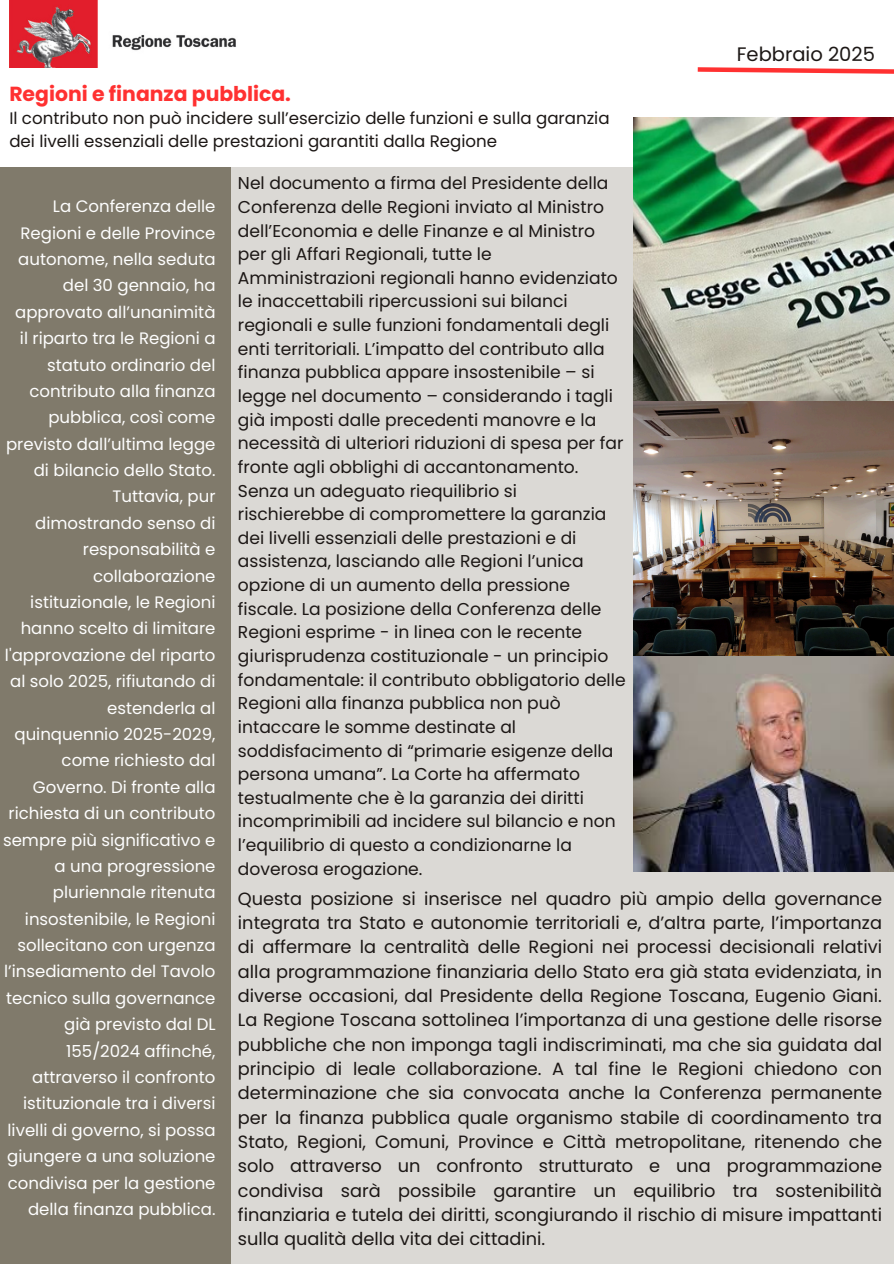
<style>
.page{position:relative;width:894px;height:1264px;background:#fff}
.page>*{position:absolute;margin:0;border:0;box-sizing:border-box;transform-origin:0 0}
.t1{font:700 20.4px "Poppins";color:#ff3131}
.t2{font:19.5px "Poppins";color:#1c1715}
.t3{font:17.7px/24.3px "Poppins";color:#1c1715;text-align:justify}
.t4{font:17.1px/23.7px "Poppins";color:#1c1715}
.t5{font:16.65px "Poppins";color:#1c1715}
.t6{font:16.5px/26.4px "Poppins";color:#fefefe;text-align:right}
</style>
<div class="page">
<div style="left:0;top:167px;width:893px;height:1096px;background:#dbd9d5"></div>
<div style="left:0;top:167px;width:231px;height:1096px;background:#807a6b"></div>
<img style="left:633px;top:117px;width:260px;height:285px">
<img style="left:633px;top:402px;width:260px;height:469px">
<img style="left:9px;top:0;width:227px;height:68px">
<svg style="left:697px;top:67px;width:196px;height:7px"></svg>
<p class="t2" style="left:736px;top:41px;width:140px">Febbraio 2025</p>
<h1 class="t1" style="left:9px;top:79px;width:283px">Regioni e finanza pubblica.</h1>
<p class="t5" style="left:9px;top:107px;width:601px">Il contributo non può incidere sull’esercizio delle funzioni e sulla garanzia</p>
<p class="t5" style="left:9px;top:129px;width:489px">dei livelli essenziali delle prestazioni garantiti dalla Regione</p>
<p class="t4" style="left:238px;top:171px;width:389px">Nel documento a firma del Presidente della Conferenza delle Regioni inviato al Ministro dell’Economia e delle Finanze e al Ministro per gli Affari Regionali, tutte le Amministrazioni regionali hanno evidenziato le inaccettabili ripercussioni sui bilanci regionali e sulle funzioni fondamentali degli enti territoriali. L’impatto del contributo alla finanza pubblica appare insostenibile – si legge nel documento – considerando i tagli già imposti dalle precedenti manovre e la necessità di ulteriori riduzioni di spesa per far fronte agli obblighi di accantonamento.<br>Senza un adeguato riequilibrio si rischierebbe di compromettere la garanzia dei livelli essenziali delle prestazioni e di assistenza, lasciando alle Regioni l’unica opzione di un aumento della pressione fiscale. La posizione della Conferenza delle Regioni esprime - in linea con le recente giurisprudenza costituzionale - un principio fondamentale: il contributo obbligatorio delle Regioni alla finanza pubblica non può intaccare le somme destinate al soddisfacimento di “primarie esigenze della persona umana”. La Corte ha affermato testualmente che è la garanzia dei diritti incomprimibili ad incidere sul bilancio e non l’equilibrio di questo a condizionarne la doverosa erogazione.</p>
<p class="t6" style="left:3px;top:193px;width:214px">La Conferenza delle<br>Regioni e delle Province autonome, nella seduta del 30 gennaio, ha approvato all’unanimità il riparto tra le Regioni a statuto ordinario del contributo alla finanza pubblica, così come previsto dall’ultima legge di bilancio dello Stato.<br>Tuttavia, pur dimostrando senso di responsabilità e collaborazione istituzionale, le Regioni hanno scelto di limitare l'approvazione del riparto al solo 2025, rifiutando di estenderla al quinquennio 2025-2029, come richiesto dal<br>Governo. Di fronte alla richiesta di un contributo sempre più significativo e a una progressione pluriennale ritenuta insostenibile, le Regioni sollecitano con urgenza l’insediamento del Tavolo tecnico sulla governance già previsto dal DL<br>155/2024 affinché, attraverso il confronto istituzionale tra i diversi livelli di governo, si possa giungere a una soluzione condivisa per la gestione della finanza pubblica.</p>
<p class="t3" style="left:238px;top:886px;width:645px">Questa posizione si inserisce nel quadro più ampio della governance integrata tra Stato e autonomie territoriali e, d’altra parte, l’importanza di affermare la centralità delle Regioni nei processi decisionali relativi alla programmazione finanziaria dello Stato era già stata evidenziata, in diverse occasioni, dal Presidente della Regione Toscana, Eugenio Giani.<br>La Regione Toscana sottolinea l’importanza di una gestione delle risorse pubbliche che non imponga tagli indiscriminati, ma che sia guidata dal principio di leale collaborazione. A tal fine le Regioni chiedono con determinazione che sia convocata anche la Conferenza permanente per la finanza pubblica quale organismo stabile di coordinamento tra Stato, Regioni, Comuni, Province e Città metropolitane, ritenendo che solo attraverso un confronto strutturato e una programmazione condivisa sarà possibile garantire un equilibrio tra sostenibilità finanziaria e tutela dei diritti, scongiurando il rischio di misure impattanti sulla qualità della vita dei cittadini.</p>
</div>
